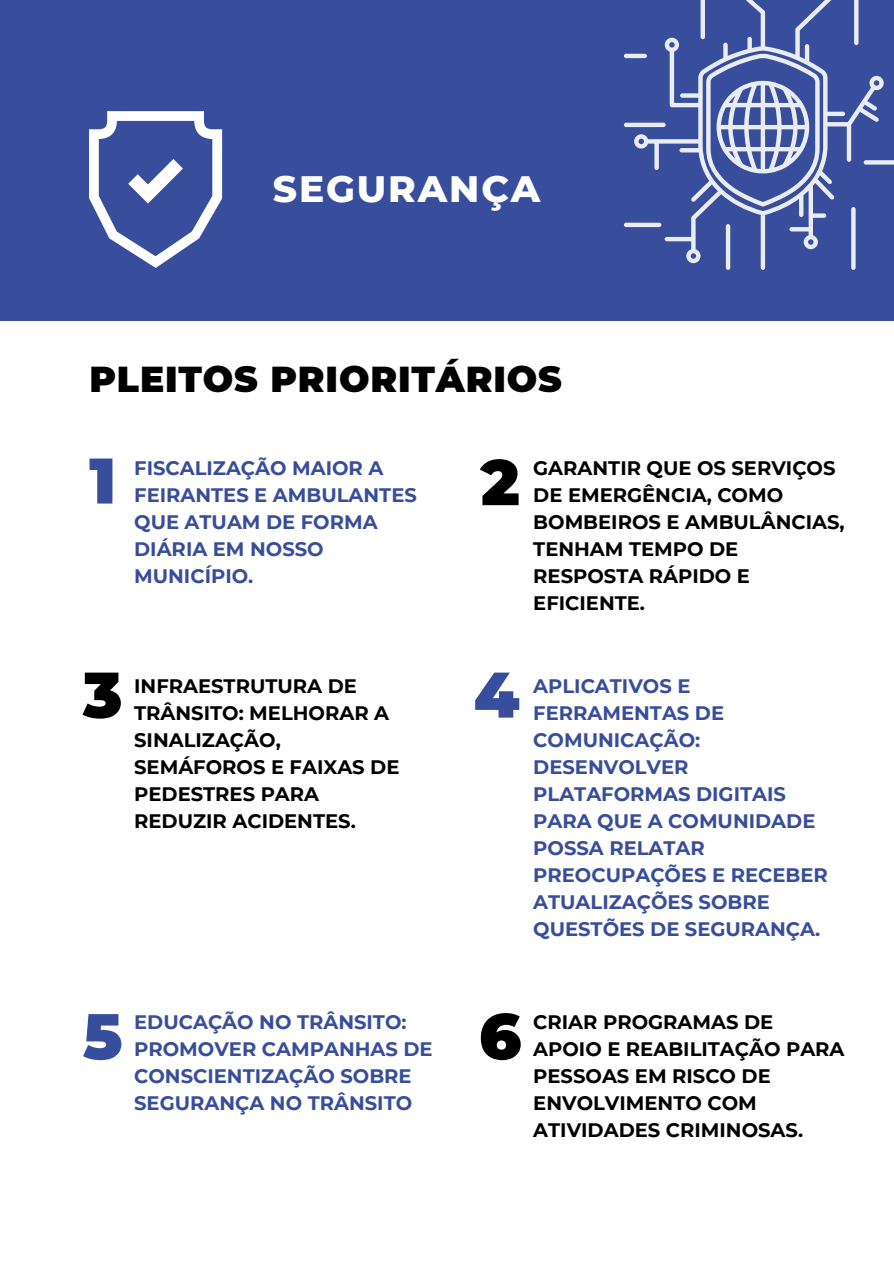
<style>
.page{position:relative;width:894px;height:1264px;background:#fff}
.page>*{position:absolute;margin:0;border:0;box-sizing:border-box;transform-origin:0 0}
.t1{font:900 64.35px "Montserrat";color:#384d9b}
.t2{font:900 64.35px "Montserrat";color:#000}
.t3{font:800 37.5px "Montserrat";letter-spacing:.05em;color:#fff}
.t4{font:900 36px "Montserrat";letter-spacing:.025em;color:#000}
.t5{font:700 19.5px/27px "Montserrat";color:#384d9b}
.t6{font:700 19.5px/27px "Montserrat";color:#000}
</style>
<div class="page">
<div style="left:0;top:0;width:893px;height:1263px;background:#384d9b"></div>
<svg style="left:89px;top:111px;width:133px;height:157px"></svg>
<svg style="left:623px;top:0;width:270px;height:270px"></svg>
<div style="left:0;top:322px;width:893px;height:941px;background:#fff"></div>
<p class="t3" style="left:273px;top:166px;width:269px">SEGURANÇA</p>
<p class="t4" style="left:89px;top:357px;width:474px">PLEITOS PRIORITÁRIOS</p>
<p class="t5" style="left:134px;top:455px;width:284px">FISCALIZAÇÃO MAIOR A<br>FEIRANTES E AMBULANTES<br>QUE ATUAM DE FORMA<br>DIÁRIA EM NOSSO<br>MUNICÍPIO.</p>
<h1 class="t1" style="left:89px;top:441px;width:28px">1</h1>
<h1 class="t2" style="left:480px;top:443px;width:41px">2</h1>
<p class="t6" style="left:533px;top:455px;width:313px">GARANTIR QUE OS SERVIÇOS<br>DE EMERGÊNCIA, COMO<br>BOMBEIROS E AMBULÂNCIAS,<br>TENHAM TEMPO DE<br>RESPOSTA RÁPIDO E<br>EFICIENTE.</p>
<p class="t2" style="left:83px;top:655px;width:41px">3</p>
<p class="t1" style="left:473px;top:655px;width:47px">4</p>
<p class="t6" style="left:134px;top:672px;width:267px">INFRAESTRUTURA DE<br>TRÂNSITO: MELHORAR A<br>SINALIZAÇÃO,<br>SEMÁFOROS E FAIXAS DE<br>PEDESTRES PARA<br>REDUZIR ACIDENTES.</p>
<p class="t5" style="left:533px;top:672px;width:296px">APLICATIVOS E<br>FERRAMENTAS DE<br>COMUNICAÇÃO:<br>DESENVOLVER<br>PLATAFORMAS DIGITAIS<br>PARA QUE A COMUNIDADE<br>POSSA RELATAR<br>PREOCUPAÇÕES E RECEBER<br>ATUALIZAÇÕES SOBRE<br>QUESTÕES DE SEGURANÇA.</p>
<p class="t5" style="left:134px;top:1008px;width:300px">EDUCAÇÃO NO TRÂNSITO:<br>PROMOVER CAMPANHAS DE<br>CONSCIENTIZAÇÃO SOBRE<br>SEGURANÇA NO TRÂNSITO</p>
<p class="t1" style="left:83px;top:996px;width:41px">5</p>
<p class="t2" style="left:479px;top:996px;width:44px">6</p>
<p class="t6" style="left:533px;top:1008px;width:313px">CRIAR PROGRAMAS DE<br>APOIO E REABILITAÇÃO PARA<br>PESSOAS EM RISCO DE<br>ENVOLVIMENTO COM<br>ATIVIDADES CRIMINOSAS.</p>
</div>
